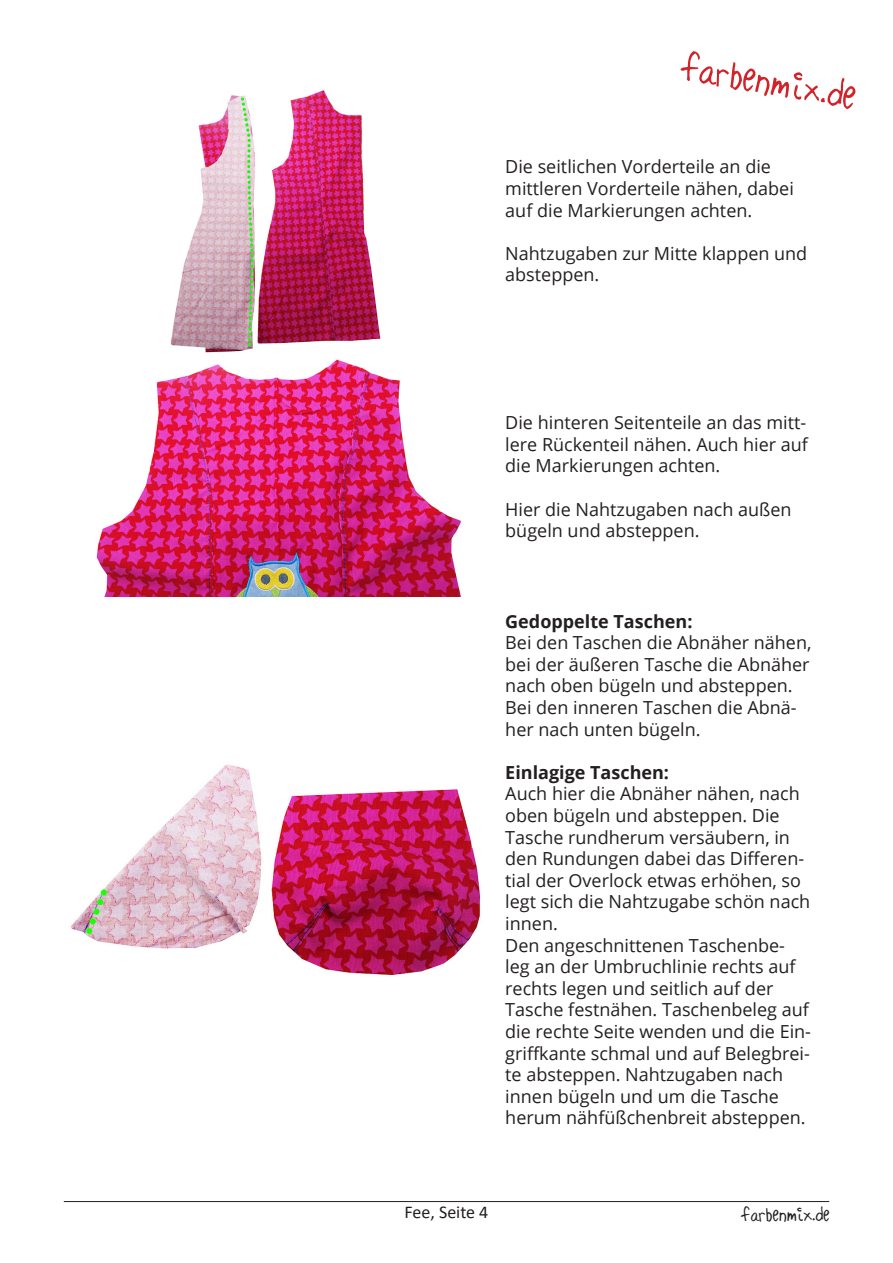
<style>
.page{position:relative;width:893px;height:1263px;background:#fff}
.page>*{position:absolute;margin:0;border:0;box-sizing:border-box;transform-origin:0 0}
.t1{font:45px "Hilde Sharpie";color:#d1232a}
.t2{font:22.5px "Hilde Sharpie";color:#231f20}
.t3{font:18px/21.6px "Open Sans";color:#231f20}
.t4{font:18px "Calibri";color:#231f20}
.s1{font-weight:700}
</style>
<div class="page">
<hr style="left:64px;top:1201px;width:765px;height:1px;background:#231f20">
<img style="left:170px;top:90px;width:211px;height:263px">
<img style="left:96px;top:359px;width:365px;height:238px">
<img style="left:71px;top:764px;width:410px;height:211px">
<h1 class="t1" style="left:688px;top:36px;width:177px;rotate:10deg">farbenmix.de</h1>
<p class="t3" style="left:505px;top:155px;width:290px">Die seitlichen Vorderteile an die mittleren Vorderteile nähen, dabei auf die Markierungen achten.</p>
<p class="t3" style="left:505px;top:242px;width:304px">Nahtzugaben zur Mitte klappen und absteppen.</p>
<p class="t3" style="left:505px;top:411px;width:304px;text-align:justify">Die hinteren Seitenteile an das mitt&shy;lere Rückenteil nähen. Auch hier auf die Markierungen achten.</p>
<p class="t3" style="left:505px;top:498px;width:288px">Hier die Nahtzugaben nach außen bügeln und absteppen.</p>
<p class="t3" style="left:505px;top:610px;width:308px"><span class="s1">Gedoppelte Taschen:<br></span>Bei den Taschen die Abnäher nähen, bei der äußeren Tasche die Abnäher nach oben bügeln und absteppen.<br>Bei den inneren Taschen die Abnä&shy;her nach unten bügeln.</p>
<p class="t3" style="left:505px;top:761px;width:306px"><span class="s1">Einlagige Taschen:<br></span>Auch hier die Abnäher nähen, nach oben bügeln und absteppen. Die<br>Tasche rundherum versäubern, in den Rundungen dabei das Differen&shy;tial der Overlock etwas erhöhen, so legt sich die Nahtzugabe schön nach innen.</p>
<p class="t3" style="left:505px;top:934px;width:307px">Den angeschnittenen Taschenbe&shy;leg an der Umbruchlinie rechts auf rechts legen und seitlich auf der Tasche festnähen. Taschenbeleg auf die rechte Seite wenden und die Ein&shy;griffkante schmal und auf Belegbrei&shy;te absteppen. Nahtzugaben nach innen bügeln und um die Tasche herum nähfüßchenbreit absteppen.</p>
<p class="t4" style="left:405px;top:1200px;width:85px">Fee, Seite 4</p>
<p class="t2" style="left:742px;top:1199px;width:89px">farbenmix.de</p>
</div>
